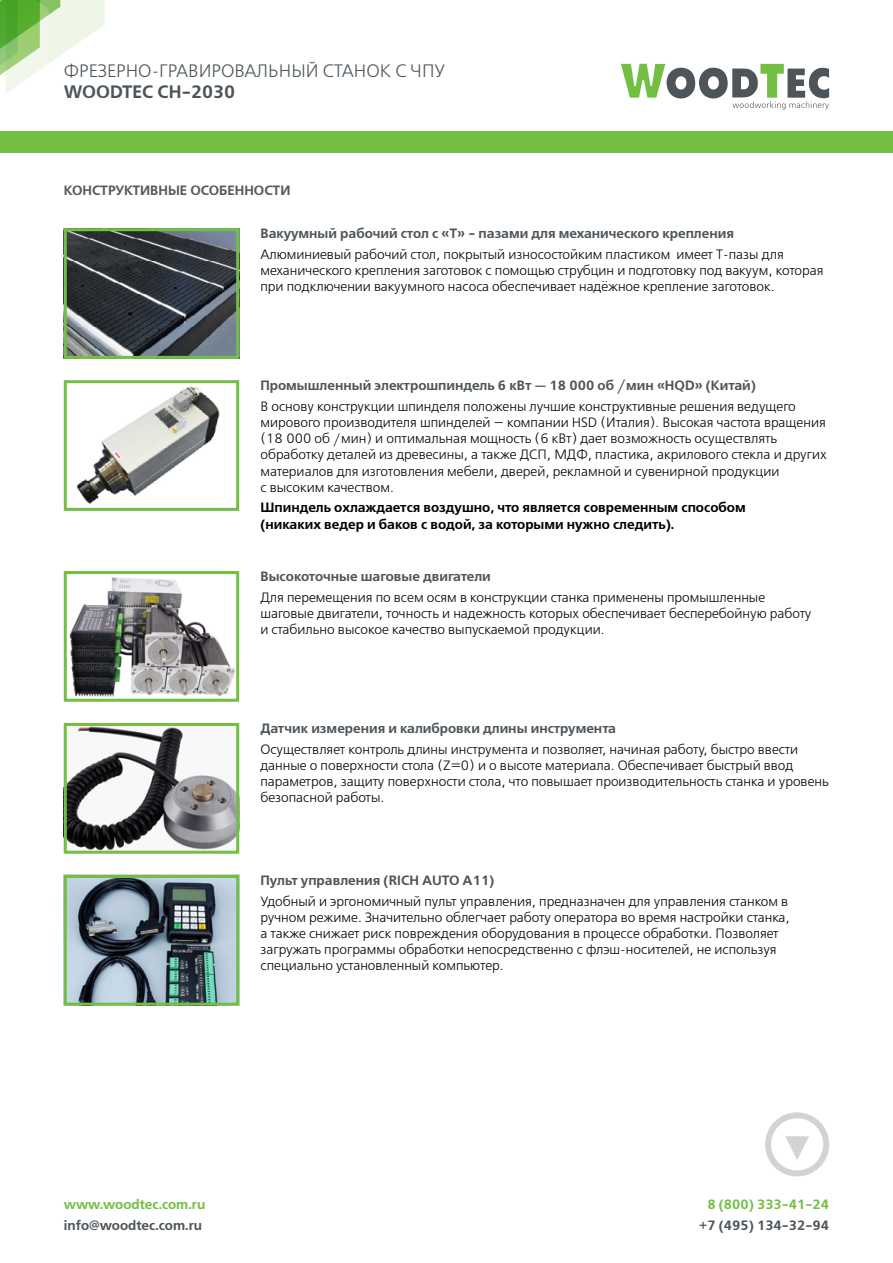
<style>
.page{position:relative;width:893px;height:1263px;background:#fff}
.page>*{position:absolute;margin:0;border:0;box-sizing:border-box;transform-origin:0 0}
.t1{font:18px "Free Set Light C";color:#4d555b}
.t2{font:18px "Free Set Demi C";color:#4d555b}
.t3{font:13.5px/16.2px "Free Set Light C";color:#000}
.t4{font:13.5px "Free Set Demi C";color:#4d555b}
.t5{font:13.5px/16.2px "Free Set Demi C";color:#000}
.t6{font:13.5px "Free Set Demi C";color:#72bf44}
.t7{font:13.5px "Free Set Demi C";color:#58595b}
</style>
<div class="page">
<svg style="left:0;top:0;width:105px;height:93px"></svg>
<svg style="left:621px;top:64px;width:208px;height:46px"></svg>
<div style="left:0;top:131px;width:893px;height:21px;background:#72bf44"></div>
<div style="left:765px;top:1112px;width:64px;height:64px;border:6px solid #d1d3d4;border-radius:50%"></div>
<svg style="left:785px;top:1136px;width:24px;height:24px"></svg>
<img style="left:68px;top:232px;width:167px;height:123px">
<div style="left:64px;top:228px;width:175px;height:131px;border:3px solid #72bf44"></div>
<img style="left:69px;top:577px;width:166px;height:120px">
<div style="left:64px;top:571px;width:175px;height:131px;border:3px solid #72bf44"></div>
<img style="left:76px;top:387px;width:144px;height:117px">
<div style="left:64px;top:380px;width:175px;height:131px;border:3px solid #72bf44"></div>
<img style="left:68px;top:727px;width:167px;height:123px">
<div style="left:64px;top:723px;width:175px;height:131px;border:3px solid #72bf44"></div>
<img style="left:68px;top:879px;width:167px;height:123px">
<div style="left:64px;top:875px;width:175px;height:131px;border:3px solid #72bf44"></div>
<h1 class="t1" style="left:64px;top:61px;width:383px">ФРЕЗЕРНО-ГРАВИРОВАЛЬНЫЙ СТАНОК С ЧПУ</h1>
<h1 class="t2" style="left:64px;top:82px;width:173px">WOODTEC CH-2030</h1>
<p class="t7" style="left:64px;top:183px;width:228px">КОНСТРУКТИВНЫЕ ОСОБЕННОСТИ</p>
<p class="t4" style="left:260px;top:226px;width:475px">Вакуумный рабочий стол с «Т» - пазами для механического крепления</p>
<p class="t3" style="left:260px;top:247px;width:564px">Алюминиевый рабочий стол, покрытый износостойким пластиком имеет Т-пазы для механического крепления заготовок с помощью струбцин и подготовку под вакуум, которая при подключении вакуумного насоса обеспечивает надёжное крепление заготовок.</p>
<p class="t4" style="left:260px;top:378px;width:497px">Промышленный электрошпиндель 6 кВт — 18 000 об /мин «HQD» (Китай)</p>
<p class="t3" style="left:260px;top:399px;width:568px">В основу конструкции шпинделя положены лучшие конструктивные решения ведущего мирового производителя шпинделей — компании HSD (Италия). Высокая частота вращения (18 000 об /мин) и оптимальная мощность (6 кВт) дает возможность осуществлять обработку деталей из древесины, а также ДСП, МДФ, пластика, акрилового стекла и других материалов для изготовления мебели, дверей, рекламной и сувенирной продукции<br>с высоким качеством.</p>
<p class="t5" style="left:260px;top:500px;width:487px">Шпиндель охлаждается воздушно, что является современным способом (никаких ведер и баков с водой, за которыми нужно следить).</p>
<p class="t4" style="left:260px;top:569px;width:232px">Высокоточные шаговые двигатели</p>
<p class="t3" style="left:260px;top:590px;width:553px">Для перемещения по всем осям в конструкции станка применены промышленные шаговые двигатели, точность и надежность которых обеспечивает бесперебойную работу и стабильно высокое качество выпускаемой продукции.</p>
<p class="t4" style="left:260px;top:721px;width:357px">Датчик измерения и калибровки длины инструмента</p>
<p class="t3" style="left:260px;top:742px;width:570px">Осуществляет контроль длины инструмента и позволяет, начиная работу, быстро ввести данные о поверхности стола (Z=0) и о высоте материала. Обеспечивает быстрый ввод параметров, защиту поверхности стола, что повышает производительность станка и уровень безопасной работы.</p>
<p class="t4" style="left:260px;top:873px;width:235px">Пульт управления (RICH AUTO A11)</p>
<p class="t3" style="left:260px;top:893px;width:531px">Удобный и эргономичный пульт управления, предназначен для управления станком в ручном режиме. Значительно облегчает работу оператора во время настройки станка, а также снижает риск повреждения оборудования в процессе обработки. Позволяет загружать программы обработки непосредственно с флэш-носителей, не используя специально установленный компьютер.</p>
<p class="t6" style="left:64px;top:1197px;width:143px">www.woodtec.com.ru</p>
<p class="t4" style="left:64px;top:1218px;width:140px">info@woodtec.com.ru</p>
<p class="t6" style="left:707px;top:1197px;width:123px">8 (800) 333-41-24</p>
<p class="t4" style="left:699px;top:1217px;width:131px">+7 (495) 134-32-94</p>
</div>
